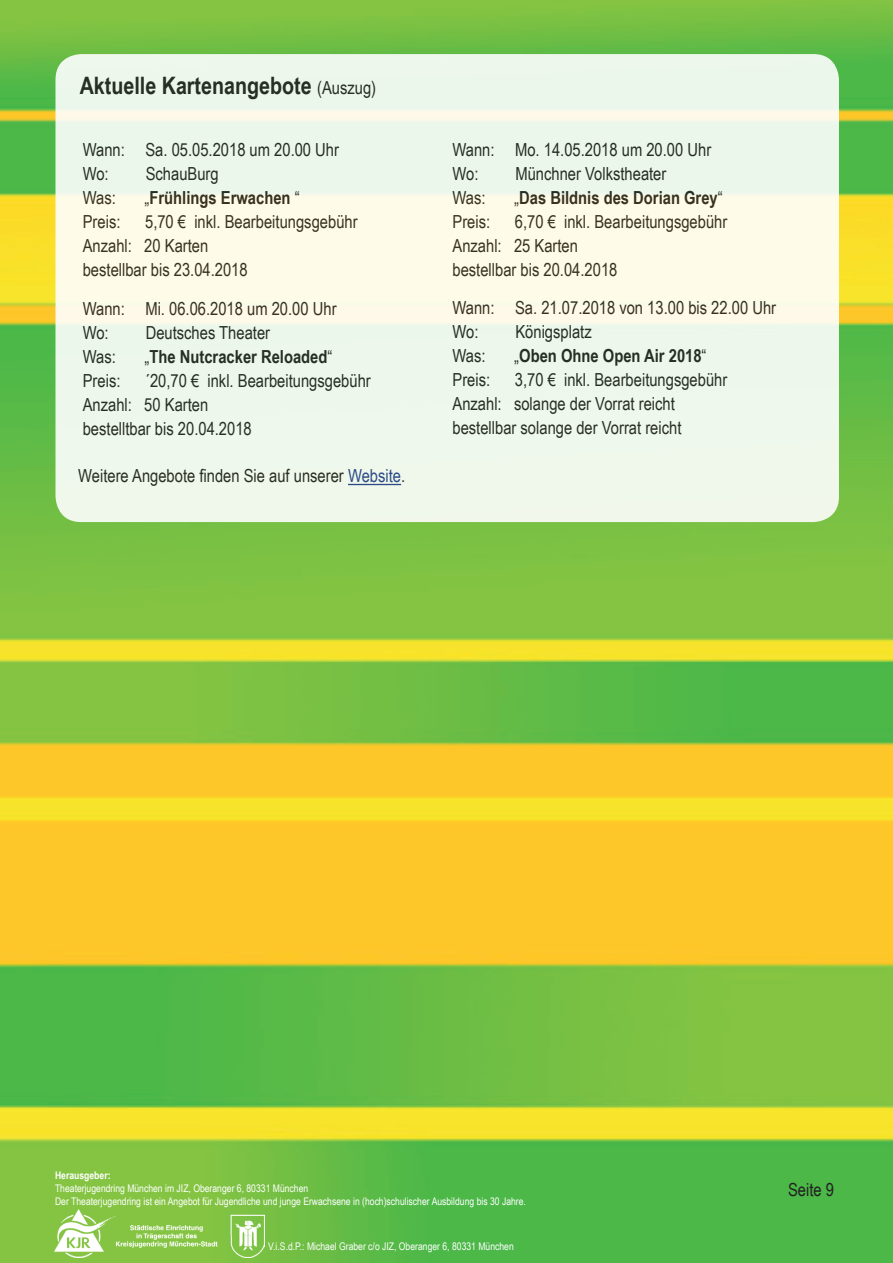
<style>
.page{position:relative;width:893px;height:1263px;background:#fff}
.page>*{position:absolute;margin:0;border:0;box-sizing:border-box;transform-origin:0 0}
.t1{font:700 24px "Arial Narrow";color:#231f20}
.t2{font:18px/24px "Arial Narrow";color:#231f20}
.t3{font:700 18px "Arial Narrow";color:#231f20}
.t4{font:10.5px/12.6px "Arial Narrow";color:#fff}
.t5{font:700 10.5px "Arial Narrow";color:#fff}
.s1{font-weight:400;font-size:18px}
.s2{font-weight:400}
.s3{color:#253f8e}
</style>
<div class="page">
<img style="left:0;top:0;width:892px;height:1263px">
<div style="left:55px;top:54px;width:784px;height:468px;background:linear-gradient(to right,#f2f8eb,#f3f8eb);border-radius:26px"></div>
<hr style="left:348px;top:484px;width:53px;height:1px;background:#253f8e">
<img style="left:54px;top:1209px;width:210px;height:48px">
<h1 class="t1" style="left:80px;top:68px;width:298px">Aktuelle Kartenangebote <span class="s1">(Auszug)</span></h1>
<p class="t2" style="left:83px;top:137px;width:258px">Wann: Sa. 05.05.2018 um 20.00 Uhr<br>Wo:</p>
<p class="t2" style="left:146px;top:161px;width:75px">SchauBurg</p>
<p class="t2" style="left:452px;top:137px;width:260px">Wann: Mo. 14.05.2018 um 20.00 Uhr<br>Wo:</p>
<p class="t2" style="left:515px;top:161px;width:152px">Münchner Volkstheater</p>
<p class="t2" style="left:83px;top:185px;width:35px">Was:</p>
<p class="t3" style="left:145px;top:184px;width:157px"><span class="s2">„</span>Frühlings Erwachen <span class="s2">“</span></p>
<p class="t2" style="left:83px;top:209px;width:39px">Preis:</p>
<p class="t2" style="left:83px;top:209px;width:276px;text-indent:62px">5,70 € inkl. Bearbeitungsgebühr<br>Anzahl: 20 Karten<br>bestellbar bis 23.04.2018</p>
<p class="t2" style="left:452px;top:185px;width:35px">Was:</p>
<p class="t3" style="left:514px;top:184px;width:210px"><span class="s2">„</span>Das Bildnis des Dorian Grey<span class="s2">“</span></p>
<p class="t2" style="left:452px;top:209px;width:39px">Preis:</p>
<p class="t2" style="left:452px;top:209px;width:276px;text-indent:62px">6,70 € inkl. Bearbeitungsgebühr<br>Anzahl: 25 Karten<br>bestellbar bis 20.04.2018</p>
<p class="t2" style="left:83px;top:295px;width:255px">Wann: Mi. 06.06.2018 um 20.00 Uhr<br>Wo:</p>
<p class="t2" style="left:146px;top:319px;width:126px">Deutsches Theater</p>
<p class="t2" style="left:452px;top:295px;width:325px">Wann: Sa. 21.07.2018 von 13.00 bis 22.00 Uhr<br>Wo:</p>
<p class="t2" style="left:515px;top:319px;width:78px">Königsplatz</p>
<p class="t2" style="left:83px;top:343px;width:35px">Was:</p>
<p class="t3" style="left:145px;top:343px;width:189px"><span class="s2">„</span>The Nutcracker Reloaded<span class="s2">“</span></p>
<p class="t2" style="left:83px;top:367px;width:39px">Preis:</p>
<p class="t2" style="left:83px;top:367px;width:290px;text-indent:62px">´20,70 € inkl. Bearbeitungsgebühr<br>Anzahl: 50 Karten<br>bestelltbar bis 20.04.2018</p>
<p class="t2" style="left:452px;top:343px;width:35px">Was:</p>
<p class="t3" style="left:514px;top:342px;width:194px"><span class="s2">„</span>Oben Ohne Open Air 2018<span class="s2">“</span></p>
<p class="t2" style="left:452px;top:367px;width:39px">Preis:</p>
<p class="t2" style="left:452px;top:367px;width:276px;text-indent:62px">3,70 € inkl. Bearbeitungsgebühr<br>Anzahl: solange der Vorrat reicht bestellbar solange der Vorrat reicht</p>
<p class="t2" style="left:78px;top:463px;width:328px">Weitere Angebote finden Sie auf unserer <span class="s3">Website</span>.</p>
<p class="t5" style="left:55px;top:1168px;width:57px">Herausgeber:</p>
<p class="t4" style="left:55px;top:1181px;width:472px">Theaterjugendring München im JIZ, Oberanger 6, 80331 München<br>Der Theaterjugendring ist ein Angebot für Jugendliche und junge Erwachsene in (hoch)schulischer Ausbildung bis 30 Jahre.</p>
<p class="t4" style="left:268px;top:1239px;width:247px">V.i.S.d.P.: Michael Graber c/o JIZ, Oberanger 6, 80331 München</p>
<p class="t2" style="left:788px;top:1177px;width:47px">Seite 9</p>
</div>
